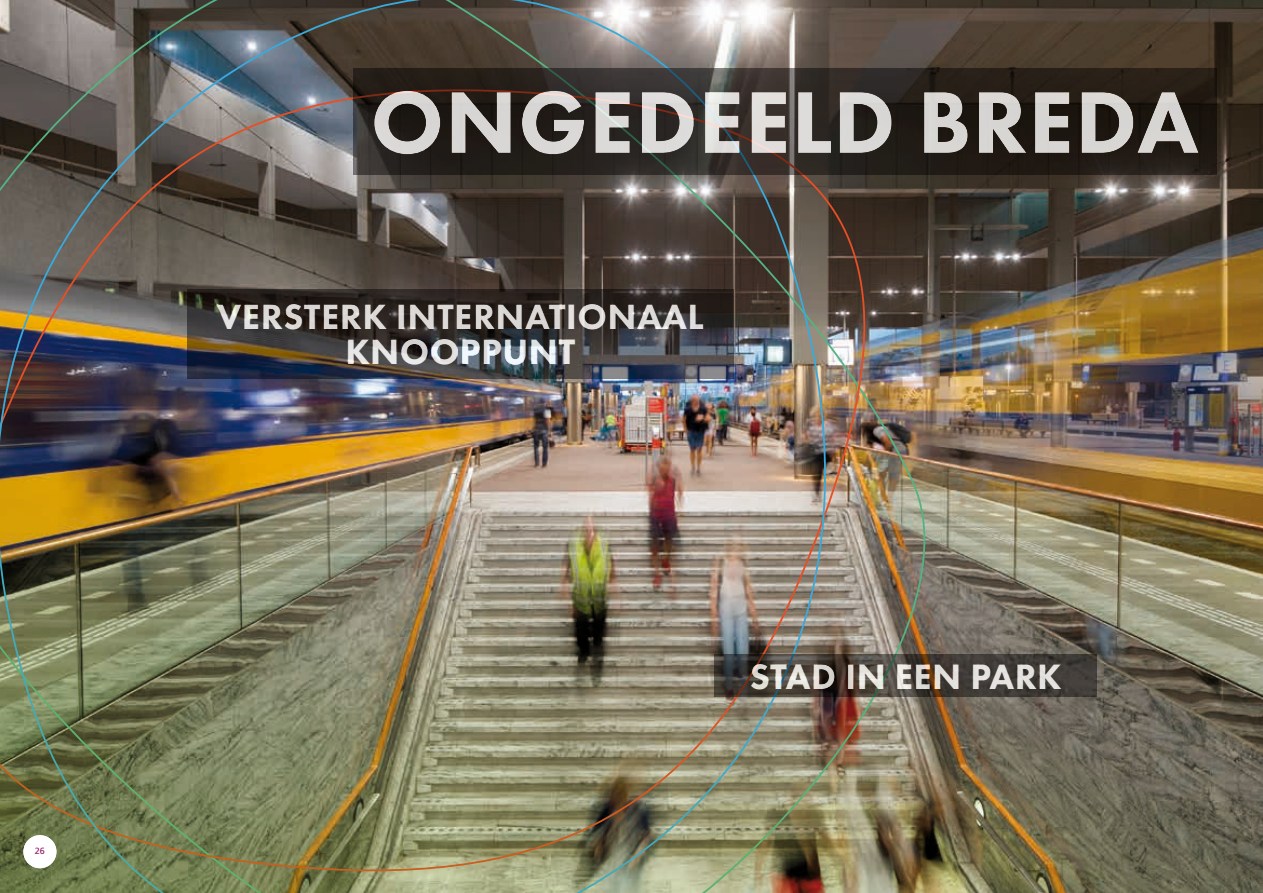
<style>
.page{position:relative;width:1263px;height:893px;background:#fff}
.page>*{position:absolute;margin:0;border:0;box-sizing:border-box;transform-origin:0 0}
.t1{font:800 90.9px "Futura PT";letter-spacing:.01em;color:#fff}
.t2{font:800 36.6px/35.1px "Futura PT";letter-spacing:.01em;color:#fff;text-align:center}
.t3{font:9px "Frutiger LT Std";color:#8f145d}
</style>
<div class="page">
<img style="left:0;top:0;width:1263px;height:893px">
<div style="left:23px;top:835px;width:33px;height:33px;background:#fff;border-radius:50%"></div>
<p class="t3" style="left:34px;top:846px;width:12px">26</p>
<h1 class="t1" style="left:370px;top:66px;width:830px">ONGEDEELD BREDA</h1>
<p class="t2" style="left:217px;top:299px;width:489px">VERSTERK INTERNATIONAAL<br>KNOOPPUNT</p>
<p class="t2" style="left:750px;top:658px;width:314px">STAD IN EEN PARK</p>
</div>
